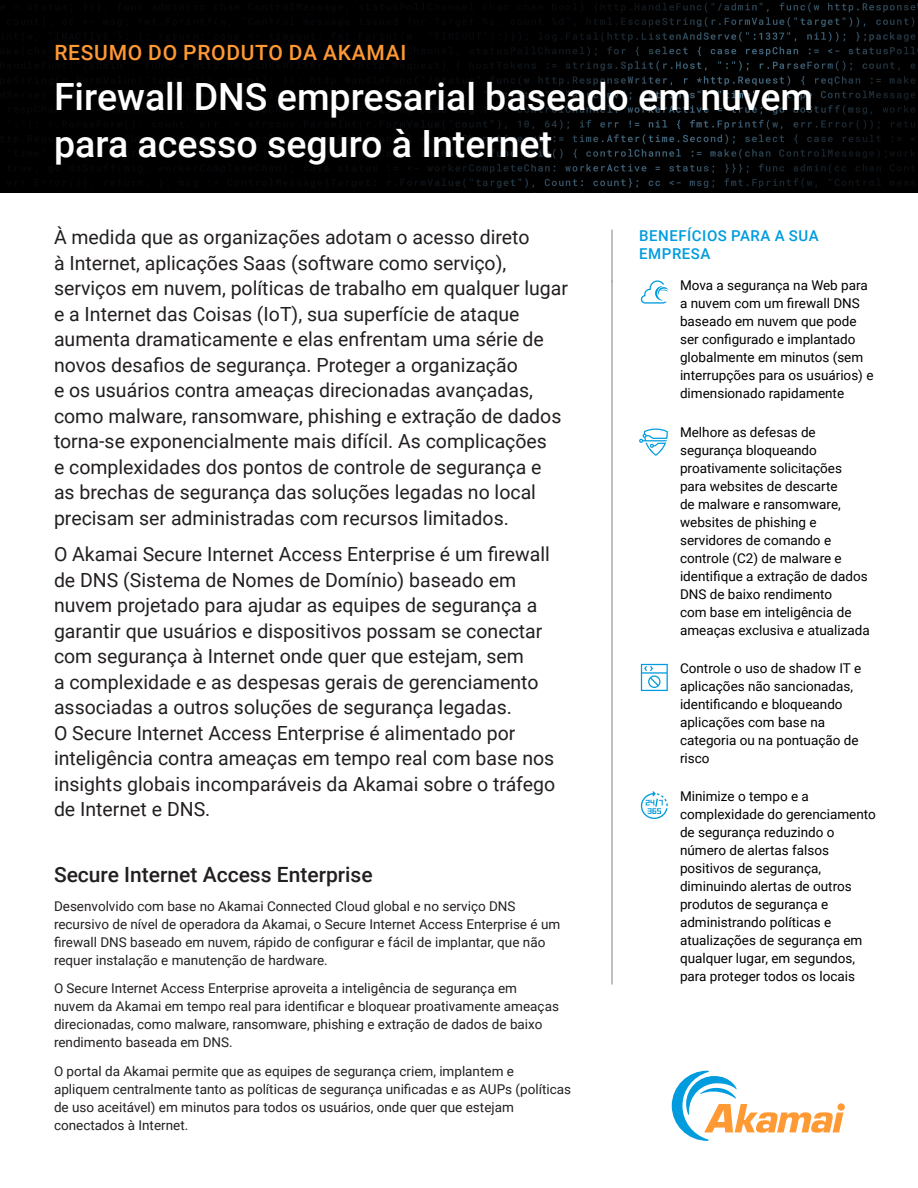
<style>
.page{position:relative;width:918px;height:1188px;background:#fff}
.page>*{position:absolute;margin:0;border:0;box-sizing:border-box;transform-origin:0 0}
.t1{font:500 37.5px/46.5px "Roboto";color:#fff}
.t2{font:500 21px "Roboto";color:#231f20}
.Preheader{font:500 21px "Roboto";letter-spacing:.035em;color:#f93}
.Intro_Paragraph{font:19.5px/25.5px "Roboto";color:#231f20}
.Benefits_header{font:500 15px/18px "Roboto";letter-spacing:.035em;color:#009cde}
.Benefits_body_copy{font:13.5px/18px "Roboto";color:#000}
.t3{font:13.5px/18px "Roboto";color:#231f20}
</style>
<div class="page">
<img style="left:0;top:0;width:918px;height:192px">
<svg style="left:672px;top:1071px;width:171px;height:70px"></svg>
<hr style="left:611px;top:230px;width:2px;height:53px;background:#aaabad">
<hr style="left:611px;top:280px;width:2px;height:704px;background:#aaabad">
<svg style="left:641px;top:664px;width:27px;height:27px"></svg>
<svg style="left:641px;top:280px;width:27px;height:24px"></svg>
<svg style="left:641px;top:791px;width:27px;height:28px"></svg>
<svg style="left:639px;top:429px;width:29px;height:27px"></svg>
<p class="Preheader" style="left:54px;top:38px;width:354px">RESUMO DO PRODUTO DA AKAMAI</p>
<p class="t1" style="left:54px;top:72px;width:761px">Firewall DNS empresarial baseado em nuvem para acesso seguro à Internet</p>
<p class="Intro_Paragraph" style="left:54px;top:224px;width:516px">À medida que as organizações adotam o acesso direto<br>à Internet, aplicações Saas (software como serviço), serviços em nuvem, políticas de trabalho em qualquer lugar e a Internet das Coisas (IoT), sua superfície de ataque aumenta dramaticamente e elas enfrentam uma série de novos desafios de segurança. Proteger a organização<br>e os usuários contra ameaças direcionadas avançadas, como malware, ransomware, phishing e extração de dados torna-se exponencialmente mais difícil. As complicações<br>e complexidades dos pontos de controle de segurança e<br>as brechas de segurança das soluções legadas no local precisam ser administradas com recursos limitados.</p>
<p class="Intro_Paragraph" style="left:54px;top:541px;width:503px">O Akamai Secure Internet Access Enterprise é um firewall de DNS (Sistema de Nomes de Domínio) baseado em nuvem projetado para ajudar as equipes de segurança a garantir que usuários e dispositivos possam se conectar com segurança à Internet onde quer que estejam, sem<br>a complexidade e as despesas gerais de gerenciamento associadas a outros soluções de segurança legadas.<br>O Secure Internet Access Enterprise é alimentado por inteligência contra ameaças em tempo real com base nos insights globais incomparáveis da Akamai sobre o tráfego de Internet e DNS.</p>
<h1 class="t2" style="left:54px;top:860px;width:320px">Secure Internet Access Enterprise</h1>
<p class="t3" style="left:54px;top:896px;width:508px">Desenvolvido com base no Akamai Connected Cloud global e no serviço DNS recursivo de nível de operadora da Akamai, o Secure Internet Access Enterprise é um firewall DNS baseado em nuvem, rápido de configurar e fácil de implantar, que não requer instalação e manutenção de hardware.</p>
<p class="t3" style="left:54px;top:979px;width:507px">O Secure Internet Access Enterprise aproveita a inteligência de segurança em nuvem da Akamai em tempo real para identificar e bloquear proativamente ameaças direcionadas, como malware, ransomware, phishing e extração de dados de baixo rendimento baseada em DNS.</p>
<p class="t3" style="left:54px;top:1062px;width:519px">O portal da Akamai permite que as equipes de segurança criem, implantem e apliquem centralmente tanto as políticas de segurança unificadas e as AUPs (políticas de uso aceitável) em minutos para todos os usuários, onde quer que estejam conectados à Internet.</p>
<p class="Benefits_header" style="left:639px;top:226px;width:181px">BENEFÍCIOS PARA A SUA<br>EMPRESA</p>
<p class="Benefits_body_copy" style="left:680px;top:276px;width:195px">Mova a segurança na Web para a nuvem com um firewall DNS baseado em nuvem que pode ser configurado e implantado globalmente em minutos (sem interrupções para os usuários) e dimensionado rapidamente</p>
<p class="Benefits_body_copy" style="left:680px;top:422px;width:191px">Melhore as defesas de segurança bloqueando proativamente solicitações para websites de descarte<br>de malware e ransomware, websites de phishing e servidores de comando e controle (C2) de malware e identifique a extração de dados<br>DNS de baixo rendimento<br>com base em inteligência de ameaças exclusiva e atualizada</p>
<p class="Benefits_body_copy" style="left:680px;top:659px;width:183px">Controle o uso de shadow IT e aplicações não sancionadas, identificando e bloqueando aplicações com base na categoria ou na pontuação de risco</p>
<p class="Benefits_body_copy" style="left:680px;top:787px;width:197px">Minimize o tempo e a complexidade do gerenciamento de segurança reduzindo o número de alertas falsos positivos de segurança, diminuindo alertas de outros produtos de segurança e administrando políticas e atualizações de segurança em qualquer lugar, em segundos, para proteger todos os locais</p>
</div>
